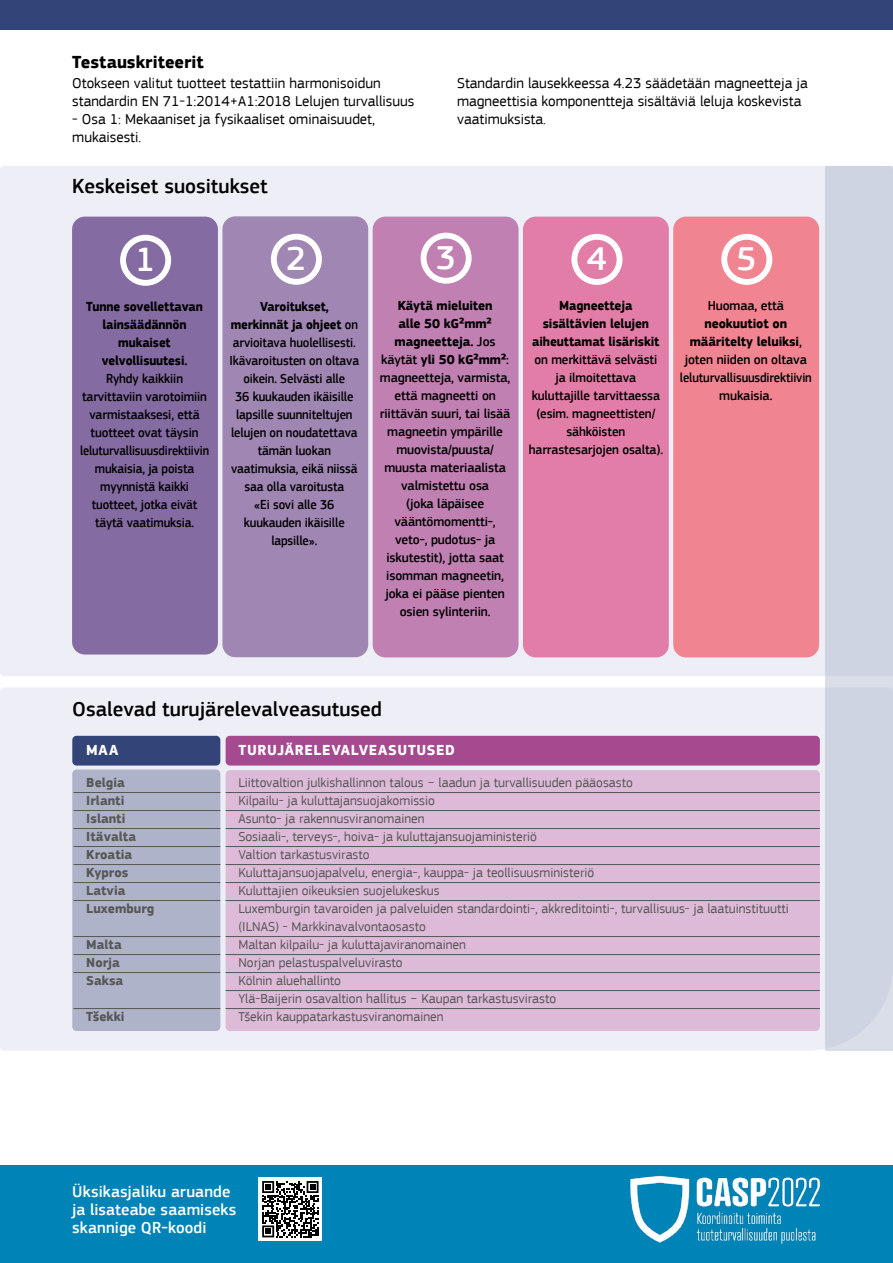
<style>
.page{position:relative;width:893px;height:1263px;background:#fff}
.page>*{position:absolute;margin:0;border:0;box-sizing:border-box;transform-origin:0 0}
.t1{font:500 34.65px "EC Square Sans Pro";color:#fff}
.t2{font:500 21px "EC Square Sans Pro";color:#000}
.t3{font:700 18px "EC Square Sans Pro";color:#000}
.t4{font:500 16.5px/18px "EC Square Sans Pro";letter-spacing:.005em;color:#fff}
.t5{font:15px/18px "EC Square Sans Pro";color:#000}
.t6{font:700 15px "EC Square Sans Pro";letter-spacing:.045em;color:#fff}
.t7{font:13.5px/18px "EC Square Sans Pro";color:#575756}
.t8{font:500 13.5px/18px "EC Square Sans Pro";letter-spacing:-.01em;color:#000;text-align:center}
.t9{font:500 13.5px/18px "EC Square Sans Pro";letter-spacing:-.01em;color:#000;text-align:center;scale:.93 1}
.t10{font:500 13.5px/18px "EC Square Sans Pro";letter-spacing:-.01em;color:#000;text-align:center;scale:.95 1}
.t11{font:500 13.5px/18px "EC Square Sans Pro";letter-spacing:-.01em;color:#000;text-align:center;scale:.96 1}
.t12{font:700 13.5px/18px "EC Square Sans Pro";color:#575756}
.t13{font:700 13.5px/18px "EC Square Sans Pro";letter-spacing:-.01em;color:#000;text-align:center;scale:.95 1}
.t14{font:700 13.5px/18px "EC Square Sans Pro";letter-spacing:-.01em;color:#000;text-align:center;scale:.96 1}
.s1{font-weight:700}
</style>
<div class="page">
<div style="left:0;top:1165px;width:893px;height:98px;background:#0084b7"></div>
<div style="left:259px;top:1177px;width:63px;height:64px;background:#fff"></div>
<svg style="left:262px;top:1181px;width:57px;height:56px"></svg>
<div style="left:0;top:0;width:893px;height:30px;background:#334578"></div>
<div style="left:0;top:166px;width:825px;height:510px;background:#edeef6"></div>
<div style="left:222px;top:216px;width:146px;height:441px;background:#a086b3;border-radius:13px"></div>
<div style="left:72px;top:217px;width:146px;height:437px;background:#846ba1;border-radius:13px"></div>
<div style="left:373px;top:217px;width:145px;height:440px;background:#c080b2;border-radius:13px"></div>
<div style="left:120px;top:235px;width:51px;height:51px;border:6px solid #fff;border-radius:50%"></div>
<div style="left:271px;top:234px;width:51px;height:51px;border:6px solid #fff;border-radius:50%"></div>
<div style="left:421px;top:233px;width:51px;height:51px;border:6px solid #fff;border-radius:50%"></div>
<div style="left:0;top:687px;width:825px;height:364px;background:#edeef6"></div>
<div style="left:226px;top:736px;width:594px;height:29px;background:#a64a90;border-radius:4px"></div>
<div style="left:226px;top:770px;width:594px;height:261px;background:#dcbad8;border-radius:4px"></div>
<div style="left:72px;top:769px;width:148px;height:262px;background:#afb3c9;border-radius:4px"></div>
<div style="left:72px;top:736px;width:148px;height:29px;background:#334578;border-radius:4px"></div>
<hr style="left:74px;top:792px;width:146px;height:1px;background:#575756">
<hr style="left:74px;top:810px;width:146px;height:1px;background:#575756">
<hr style="left:74px;top:828px;width:146px;height:1px;background:#575756">
<hr style="left:74px;top:846px;width:146px;height:1px;background:#575756">
<hr style="left:74px;top:864px;width:146px;height:1px;background:#575756">
<hr style="left:74px;top:882px;width:146px;height:1px;background:#575756">
<hr style="left:74px;top:900px;width:146px;height:1px;background:#575756">
<hr style="left:74px;top:936px;width:146px;height:1px;background:#575756">
<hr style="left:74px;top:954px;width:146px;height:1px;background:#575756">
<hr style="left:74px;top:972px;width:146px;height:1px;background:#575756">
<hr style="left:74px;top:1008px;width:146px;height:1px;background:#575756">
<hr style="left:226px;top:792px;width:594px;height:1px;background:#575756">
<hr style="left:226px;top:810px;width:594px;height:1px;background:#575756">
<hr style="left:226px;top:828px;width:594px;height:1px;background:#575756">
<hr style="left:226px;top:846px;width:594px;height:1px;background:#575756">
<hr style="left:226px;top:864px;width:594px;height:1px;background:#575756">
<hr style="left:226px;top:882px;width:594px;height:1px;background:#575756">
<hr style="left:226px;top:900px;width:594px;height:1px;background:#575756">
<hr style="left:226px;top:936px;width:594px;height:1px;background:#575756">
<hr style="left:226px;top:954px;width:594px;height:1px;background:#575756">
<hr style="left:226px;top:972px;width:594px;height:1px;background:#575756">
<hr style="left:226px;top:990px;width:594px;height:1px;background:#575756">
<hr style="left:226px;top:1008px;width:594px;height:1px;background:#575756">
<div style="left:825px;top:166px;width:68px;height:885px;background:#cfd4e3"></div>
<div style="left:673px;top:217px;width:146px;height:440px;background:#f08491;border-radius:13px"></div>
<div style="left:721px;top:234px;width:51px;height:51px;border:6px solid #fff;border-radius:50%"></div>
<div style="left:523px;top:217px;width:146px;height:440px;background:#e27da7;border-radius:13px"></div>
<div style="left:571px;top:234px;width:51px;height:51px;border:6px solid #fff;border-radius:50%"></div>
<img style="left:630px;top:1175px;width:191px;height:69px">
<h3 class="t3" style="left:72px;top:51px;width:133px">Testauskriteerit</h3>
<p class="t5" style="left:72px;top:74px;width:344px">Otokseen valitut tuotteet testattiin harmonisoidun standardin EN 71-1:2014+A1:2018 Lelujen turvallisuus</p>
<p class="t5" style="left:72px;top:110px;width:304px">- Osa 1: Mekaaniset ja fysikaaliset ominaisuudet, mukaisesti.</p>
<h2 class="t2" style="left:72px;top:174px;width:197px">Keskeiset suositukset</h2>
<p class="t5" style="left:457px;top:74px;width:352px">Standardin lausekkeessa 4.23 säädetään magneetteja ja magneettisia komponentteja sisältäviä leluja koskevista vaatimuksista.</p>
<h1 class="t1" style="left:135px;top:240px;width:21px">1</h1>
<h1 class="t1" style="left:286px;top:239px;width:21px">2</h1>
<h1 class="t1" style="left:436px;top:237px;width:21px">3</h1>
<p class="t13" style="left:86px;top:298px;width:124px">Tunne sovellettavan lainsäädännön mukaiset velvollisuutesi.</p>
<p class="t10" style="left:80px;top:370px;width:137px">Ryhdy kaikkiin tarvittaviin varotoimiin varmistaaksesi, että tuotteet ovat täysin leluturvallisuusdirektiivin mukaisia, ja poista myynnistä kaikki tuotteet, jotka eivät täytä vaatimuksia.</p>
<p class="t9" style="left:229px;top:298px;width:141px"><span class="s1">Varoitukset, merkinnät ja ohjeet</span> on arvioitava huolellisesti.<br>Ikävaroitusten on oltava oikein. Selvästi alle<br>36 kuukauden ikäisille lapsille suunniteltujen lelujen on noudatettava tämän luokan vaatimuksia, eikä niissä saa olla varoitusta<br>«Ei sovi alle 36 kuukauden ikäisille lapsille».</p>
<p class="t8" style="left:380px;top:297px;width:132px"><span class="s1">Käytä mieluiten<br>alle 50 kG²mm² magneetteja.</span> Jos käytät <span class="s1">yli 50 kG²mm²</span>: magneetteja, varmista, että magneetti on riittävän suuri, tai lisää magneetin ympärille muovista/puusta/ muusta materiaalista valmistettu osa<br>(joka läpäisee vääntömomentti-, veto-, pudotus- ja iskutestit), jotta saat isomman magneetin, joka ei pääse pienten osien sylinteriin.</p>
<h1 class="t1" style="left:587px;top:239px;width:21px">4</h1>
<p class="t14" style="left:532px;top:297px;width:134px">Magneetteja sisältävien lelujen aiheuttamat lisäriskit</p>
<p class="t11" style="left:529px;top:351px;width:141px">on merkittävä selvästi ja ilmoitettava kuluttajille tarvittaessa (esim. magneettisten/ sähköisten harrastesarjojen osalta).</p>
<h1 class="t1" style="left:736px;top:239px;width:21px">5</h1>
<p class="t8" style="left:708px;top:297px;width:78px">Huomaa, että</p>
<p class="t8" style="left:680px;top:315px;width:133px"><span class="s1">neokuutiot on määritelty leluiksi</span>, joten niiden on oltava leluturvallisuusdirektiivin mukaisia.</p>
<h2 class="t2" style="left:72px;top:697px;width:311px">Osalevad turujärelevalveasutused</h2>
<p class="t6" style="left:86px;top:741px;width:34px">MAA</p>
<p class="t6" style="left:239px;top:741px;width:218px">TURUJÄRELEVALVEASUTUSED</p>
<p class="t12" style="left:86px;top:774px;width:70px">Belgia<br>Irlanti<br>Islanti<br>Itävalta<br>Kroatia<br>Kypros<br>Latvia<br>Luxemburg</p>
<p class="t12" style="left:86px;top:936px;width:39px">Malta<br>Norja<br>Saksa</p>
<p class="t12" style="left:86px;top:1008px;width:40px">Tšekki</p>
<p class="t7" style="left:238px;top:774px;width:552px">Liittovaltion julkishallinnon talous − laadun ja turvallisuuden pääosasto<br>Kilpailu- ja kuluttajansuojakomissio<br>Asunto- ja rakennusviranomainen<br>Sosiaali-, terveys-, hoiva- ja kuluttajansuojaministeriö<br>Valtion tarkastusvirasto<br>Kuluttajansuojapalvelu, energia-, kauppa- ja teollisuusministeriö<br>Kuluttajien oikeuksien suojelukeskus<br>Luxemburgin tavaroiden ja palveluiden standardointi-, akkreditointi-, turvallisuus- ja laatuinstituutti (ILNAS) - Markkinavalvontaosasto<br>Maltan kilpailu- ja kuluttajaviranomainen<br>Norjan pelastuspalveluvirasto<br>Kölnin aluehallinto<br>Ylä-Baijerin osavaltion hallitus − Kaupan tarkastusvirasto<br>Tšekin kauppatarkastusviranomainen</p>
<p class="t4" style="left:72px;top:1182px;width:166px">Üksikasjaliku aruande ja lisateabe saamiseks skannige QR-koodi</p>
</div>
